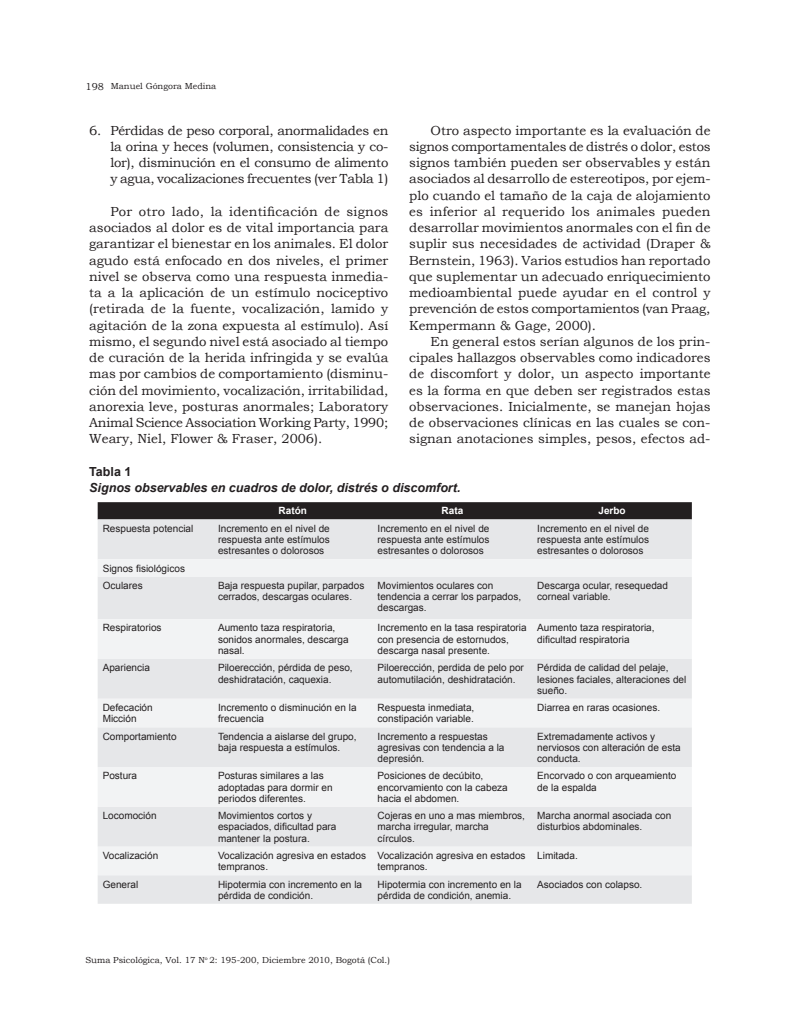
<style>
.page{position:relative;width:798px;height:1028px;background:#fff}
.page>*{position:absolute;margin:0;border:0;box-sizing:border-box;transform-origin:0 0}
.t1{font:13.12px/16.2px "Bookman Old Style";letter-spacing:-.015em;color:#231f20;text-align:justify}
.t2{font:italic 700 12.5px "Arial";color:#231f20}
.t3{font:700 12.5px "Arial";color:#231f20}
.t4{font:10px/11.2px "Arial";color:#231f20}
.t5{font:700 10px "Arial";color:#fff}
.t6{font:8.75px "Bookman Old Style";color:#231f20}
.s1{font-size:10px}
</style>
<div class="page">
<div style="left:98px;top:502px;width:593px;height:17px;background:#231f20"></div>
<div style="left:98px;top:519px;width:593px;height:384px;background:#e6e7e9"></div>
<svg style="left:98px;top:559px;width:593px;height:316px;fill:#e6e7e9"></svg>
<p class="t6" style="left:85px;top:81px;width:132px"><span class="s1">198</span> Manuel Góngora Medina</p>
<h1 class="t1" style="left:110px;top:122px;width:279px;text-indent:-21px">6. Pérdidas de peso corporal, anormalidades en la orina y heces (volumen, consistencia y co&shy;lor), disminución en el consumo de alimento y agua, vocalizaciones frecuentes (ver Tabla 1)</h1>
<p class="t1" style="left:89px;top:203px;width:300px;text-indent:21px">Por otro lado, la identificación de signos asociados al dolor es de vital importancia para garantizar el bienestar en los animales. El dolor agudo está enfocado en dos niveles, el primer nivel se observa como una respuesta inmedia&shy;ta a la aplicación de un estímulo nociceptivo (retirada de la fuente, vocalización, lamido y agitación de la zona expuesta al estímulo). Así mismo, el segundo nivel está asociado al tiempo de curación de la herida infringida y se evalúa mas por cambios de comportamiento (disminu&shy;ción del movimiento, vocalización, irritabilidad, anorexia leve, posturas anormales; Laboratory Animal Science Association Working Party, 1990; Weary, Niel, Flower &amp; Fraser, 2006).</p>
<p class="t1" style="left:409px;top:122px;width:303px;text-indent:21px">Otro aspecto importante es la evaluación de signos comportamentales de distrés o dolor, estos signos también pueden ser observables y están asociados al desarrollo de estereotipos, por ejem&shy;plo cuando el tamaño de la caja de alojamiento es inferior al requerido los animales pueden desarrollar movimientos anormales con el fin de suplir sus necesidades de actividad (Draper &amp; Bernstein, 1963). Varios estudios han reportado que suplementar un adecuado enriquecimiento medioambiental puede ayudar en el control y prevención de estos comportamientos (van Praag, Kempermann &amp; Gage, 2000).</p>
<p class="t1" style="left:409px;top:333px;width:303px;text-indent:21px">En general estos serían algunos de los prin&shy;cipales hallazgos observables como indicadores de discomfort y dolor, un aspecto importante es la forma en que deben ser registrados estas observaciones. Inicialmente, se manejan hojas de observaciones clínicas en las cuales se con&shy;signan anotaciones simples, pesos, efectos ad-</p>
<p class="t3" style="left:89px;top:463px;width:44px">Tabla 1</p>
<p class="t2" style="left:89px;top:479px;width:372px">Signos observables en cuadros de dolor, distrés o discomfort.</p>
<p class="t5" style="left:278px;top:504px;width:30px">Ratón</p>
<p class="t5" style="left:441px;top:504px;width:23px">Rata</p>
<p class="t5" style="left:598px;top:504px;width:29px">Jerbo</p>
<p class="t4" style="left:103px;top:522px;width:92px">Respuesta potencial</p>
<p class="t4" style="left:218px;top:522px;width:113px;text-align:justify">Incremento en el nivel de respuesta ante estímulos estresantes o dolorosos</p>
<p class="t4" style="left:377px;top:522px;width:113px;text-align:justify">Incremento en el nivel de respuesta ante estímulos estresantes o dolorosos</p>
<p class="t4" style="left:537px;top:522px;width:113px;text-align:justify">Incremento en el nivel de respuesta ante estímulos estresantes o dolorosos</p>
<p class="t4" style="left:103px;top:559px;width:84px;line-height:17.2px">Signos fisiológicos<br>Oculares</p>
<p class="t4" style="left:218px;top:580px;width:148px">Baja respuesta pupilar, parpados cerrados, descargas oculares.</p>
<p class="t4" style="left:377px;top:580px;width:145px">Movimientos oculares con tendencia a cerrar los parpados, descargas.</p>
<p class="t4" style="left:537px;top:580px;width:132px">Descarga ocular, resequedad corneal variable.</p>
<p class="t4" style="left:103px;top:622px;width:60px">Respiratorios</p>
<p class="t4" style="left:218px;top:622px;width:132px">Aumento taza respiratoria, sonidos anormales, descarga nasal.</p>
<p class="t4" style="left:377px;top:622px;width:150px">Incremento en la tasa respiratoria con presencia de estornudos, descarga nasal presente.</p>
<p class="t4" style="left:537px;top:622px;width:119px">Aumento taza respiratoria, dificultad respiratoria</p>
<p class="t4" style="left:103px;top:662px;width:49px">Apariencia</p>
<p class="t4" style="left:218px;top:662px;width:136px">Piloerección, pérdida de peso, deshidratación, caquexia.</p>
<p class="t4" style="left:377px;top:662px;width:148px">Piloerección, perdida de pelo por automutilación, deshidratación.</p>
<p class="t4" style="left:537px;top:662px;width:150px">Pérdida de calidad del pelaje, lesiones faciales, alteraciones del sueño.</p>
<p class="t4" style="left:103px;top:702px;width:52px">Defecación<br>Micción</p>
<p class="t4" style="left:218px;top:702px;width:140px">Incremento o disminución en la frecuencia</p>
<p class="t4" style="left:377px;top:702px;width:98px">Respuesta inmediata, constipación variable.</p>
<p class="t4" style="left:537px;top:702px;width:124px">Diarrea en raras ocasiones.</p>
<p class="t4" style="left:103px;top:730px;width:75px">Comportamiento</p>
<p class="t4" style="left:218px;top:730px;width:140px">Tendencia a aislarse del grupo, baja respuesta a estímulos.</p>
<p class="t4" style="left:377px;top:730px;width:128px">Incremento a respuestas agresivas con tendencia a la depresión.</p>
<p class="t4" style="left:537px;top:730px;width:145px">Extremadamente activos y nerviosos con alteración de esta conducta.</p>
<p class="t4" style="left:103px;top:770px;width:36px">Postura</p>
<p class="t4" style="left:218px;top:770px;width:116px">Posturas similares a las adoptadas para dormir en periodos diferentes.</p>
<p class="t4" style="left:377px;top:770px;width:132px">Posiciones de decúbito, encorvamiento con la cabeza hacia el abdomen.</p>
<p class="t4" style="left:537px;top:770px;width:140px">Encorvado o con arqueamiento de la espalda</p>
<p class="t4" style="left:103px;top:810px;width:55px">Locomoción</p>
<p class="t4" style="left:218px;top:810px;width:120px">Movimientos cortos y espaciados, dificultad para mantener la postura.</p>
<p class="t4" style="left:377px;top:810px;width:149px">Cojeras en uno a mas miembros, marcha irregular, marcha círculos.</p>
<p class="t4" style="left:537px;top:810px;width:135px">Marcha anormal asociada con disturbios abdominales.</p>
<p class="t4" style="left:103px;top:850px;width:57px">Vocalización</p>
<p class="t4" style="left:218px;top:850px;width:149px">Vocalización agresiva en estados tempranos.</p>
<p class="t4" style="left:377px;top:850px;width:149px">Vocalización agresiva en estados tempranos.</p>
<p class="t4" style="left:537px;top:850px;width:42px">Limitada.</p>
<p class="t4" style="left:103px;top:878px;width:37px">General</p>
<p class="t4" style="left:218px;top:878px;width:145px">Hipotermia con incremento en la pérdida de condición.</p>
<p class="t4" style="left:377px;top:878px;width:145px">Hipotermia con incremento en la pérdida de condición, anemia.</p>
<p class="t4" style="left:537px;top:878px;width:107px">Asociados con colapso.</p>
<p class="t6" style="left:85px;top:953px;width:306px">Suma Psicológica, Vol. 17 N<sup>o</sup> 2: 195-200, Diciembre 2010, Bogotá (Col.)</p>
</div>
